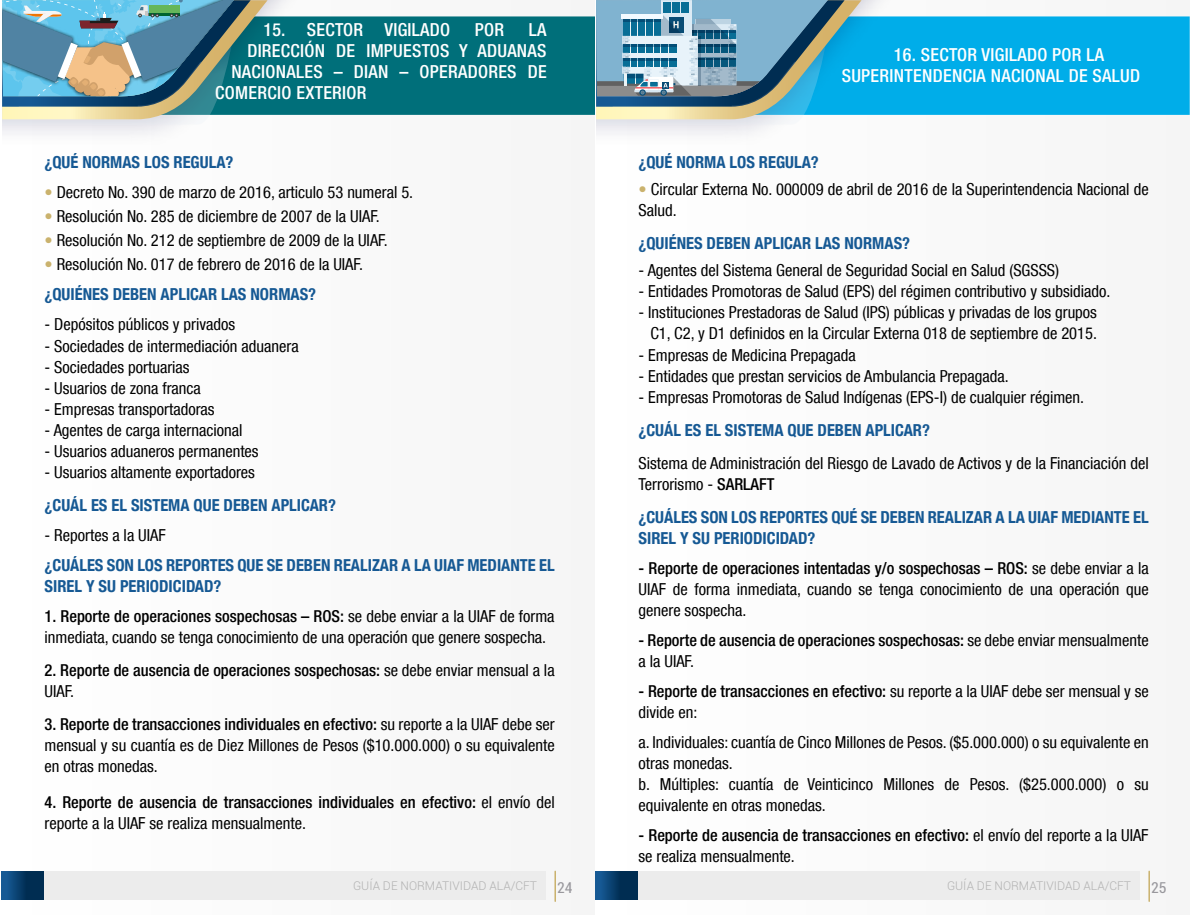
<style>
.page{position:relative;width:1191px;height:915px;background:#fff}
.page>*{position:absolute;margin:0;border:0;box-sizing:border-box;transform-origin:0 0}
.t1{font:500 condensed 18px/21px "Helvetica Neue LT Com";letter-spacing:.015em;color:#fff}
.t2{font:condensed 16.5px/21px "Helvetica Neue LT Com";color:#000}
.t3{font:700 condensed 16.5px/21px "Helvetica Neue LT Com";color:#165994}
.t4{font:500 condensed 16.5px/21px "Helvetica Neue LT Com";color:#000}
.t5{font:condensed 15px "Roboto";color:#99989d}
.t6{font:300 12px "Roboto";color:#b1b1b1}
.s1{color:#cab26d}
.s2{font-weight:700;color:#165994}
.s3{font-weight:500}
.s4{font-weight:400}
</style>
<div class="page">
<div style="left:2px;top:0;width:594px;height:914px;background:#fafafa"></div>
<div style="left:318px;top:16px;width:277px;height:99px;background:#006f7a"></div>
<img style="left:2px;top:0;width:316px;height:131px">
<svg style="left:2px;top:0;width:265px;height:125px;background:#6f9ca3"></svg>
<div style="left:2px;top:871px;width:544px;height:28px;background:#ececec"></div>
<svg style="left:2px;top:871px;width:41px;height:28px"></svg>
<hr style="left:554px;top:871px;width:2px;height:29px;background:#cab26d">
<div style="left:595px;top:0;width:594px;height:914px;background:#fafafa"></div>
<div style="left:911px;top:16px;width:278px;height:99px;background:#00ade9"></div>
<img style="left:596px;top:0;width:315px;height:131px">
<svg style="left:596px;top:0;width:265px;height:125px;background:#75a7ba"></svg>
<div style="left:595px;top:871px;width:545px;height:28px;background:#ececec"></div>
<svg style="left:595px;top:871px;width:42px;height:28px"></svg>
<hr style="left:1148px;top:871px;width:2px;height:29px;background:#cab26d">
<p class="t1" style="left:263px;top:19px;width:188px">15. SECTOR VIGILADO</p>
<p class="t1" style="left:475px;top:19px;width:31px">POR</p>
<p class="t1" style="left:529px;top:19px;width:19px">LA</p>
<p class="t1" style="left:247px;top:40px;width:301px">DIRECCIÓN DE IMPUESTOS Y ADUANAS</p>
<p class="t1" style="left:231px;top:61px;width:317px">NACIONALES – DIAN – OPERADORES DE</p>
<p class="t1" style="left:215px;top:82px;width:153px">COMERCIO EXTERIOR</p>
<p class="t3" style="left:45px;top:152px;width:190px">¿QUÉ NORMAS LOS REGULA?</p>
<p class="t2" style="left:45px;top:182px;width:370px"><span class="s1">•</span> Decreto No. 390 de marzo de 2016, articulo 53 numeral 5.</p>
<p class="t2" style="left:45px;top:206px;width:337px"><span class="s1">•</span> Resolución No. 285 de diciembre de 2007 de la UIAF.</p>
<p class="t2" style="left:45px;top:230px;width:345px"><span class="s1">•</span> Resolución No. 212 de septiembre de 2009 de la UIAF.</p>
<p class="t2" style="left:45px;top:249px;width:320px;line-height:30px"><span class="s1">•</span> Resolución No. 017 de febrero de 2016 de la UIAF. <span class="s2">¿QUIÉNES DEBEN APLICAR LAS NORMAS?</span></p>
<p class="t2" style="left:45px;top:314px;width:192px">- Depósitos públicos y privados</p>
<p class="t2" style="left:45px;top:335px;width:256px">- Sociedades de intermediación aduanera</p>
<p class="t2" style="left:45px;top:356px;width:147px">- Sociedades portuarias</p>
<p class="t2" style="left:45px;top:377px;width:158px">- Usuarios de zona franca</p>
<p class="t2" style="left:45px;top:398px;width:172px">- Empresas transportadoras</p>
<p class="t2" style="left:45px;top:419px;width:199px">- Agentes de carga internacional</p>
<p class="t2" style="left:45px;top:440px;width:216px">- Usuarios aduaneros permanentes</p>
<p class="t2" style="left:45px;top:461px;width:212px">- Usuarios altamente exportadores</p>
<p class="t3" style="left:45px;top:494px;width:293px">¿CUÁL ES EL SISTEMA QUE DEBEN APLICAR?</p>
<p class="t2" style="left:45px;top:524px;width:123px">- Reportes a la UIAF</p>
<p class="t3" style="left:45px;top:554px;width:511px">¿CUÁLES SON LOS REPORTES QUE SE DEBEN REALIZAR A LA UIAF MEDIANTE EL<br>SIREL Y SU PERIODICIDAD?</p>
<p class="t2" style="left:45px;top:605px;width:511px"><span class="s3">1. Reporte de operaciones sospechosas – ROS:</span> se debe enviar a la UIAF de forma inmediata, cuando se tenga conocimiento de una operación que genere sospecha.</p>
<p class="t4" style="left:45px;top:659px;width:511px">2. Reporte de ausencia de operaciones sospechosas: <span class="s4">se debe enviar mensual a la<br>UIAF.</span></p>
<p class="t2" style="left:45px;top:713px;width:512px;text-align:justify"><span class="s3">3. Reporte de transacciones individuales en efectivo:</span> su reporte a la UIAF debe ser mensual y su cuantía es de Diez Millones de Pesos ($10.000.000) o su equivalente en otras monedas.</p>
<p class="t4" style="left:45px;top:791px;width:512px">4. Reporte de ausencia de transacciones individuales en efectivo: <span class="s4">el envío del reporte a la UIAF se realiza mensualmente.</span></p>
<p class="t6" style="left:353px;top:876px;width:185px">GUÍA DE NORMATIVIDAD ALA/CFT</p>
<p class="t5" style="left:557px;top:877px;width:17px">24</p>
<p class="t1" style="left:841px;top:44px;width:300px;text-indent:52px">16. SECTOR VIGILADO POR LA<br>SUPERINTENDENCIA NACIONAL DE SALUD</p>
<p class="t3" style="left:638px;top:152px;width:182px">¿QUÉ NORMA LOS REGULA?</p>
<p class="t2" style="left:638px;top:179px;width:511px"><span class="s1">•</span> Circular Externa No. 000009 de abril de 2016 de la Superintendencia Nacional de<br>Salud.</p>
<p class="t3" style="left:638px;top:233px;width:273px">¿QUIÉNES DEBEN APLICAR LAS NORMAS?</p>
<p class="t2" style="left:638px;top:260px;width:422px">- Agentes del Sistema General de Seguridad Social en Salud (SGSSS)</p>
<p class="t2" style="left:638px;top:281px;width:473px">- Entidades Promotoras de Salud (EPS) del régimen contributivo y subsidiado.</p>
<p class="t2" style="left:638px;top:302px;width:460px;text-align:right">- Instituciones Prestadoras de Salud (IPS) públicas y privadas de los grupos<br>C1, C2, y D1 definidos en la Circular Externa 018 de septiembre de 2015.</p>
<p class="t2" style="left:638px;top:344px;width:219px">- Empresas de Medicina Prepagada</p>
<p class="t2" style="left:638px;top:365px;width:372px">- Entidades que prestan servicios de Ambulancia Prepagada.</p>
<p class="t2" style="left:638px;top:386px;width:447px">- Empresas Promotoras de Salud Indígenas (EPS-I) de cualquier régimen.</p>
<p class="t3" style="left:638px;top:419px;width:293px">¿CUÁL ES EL SISTEMA QUE DEBEN APLICAR?</p>
<p class="t2" style="left:638px;top:452px;width:512px">Sistema de Administración del Riesgo de Lavado de Activos y de la Financiación del<br>Terrorismo - <span class="s3">SARLAFT</span></p>
<p class="t3" style="left:638px;top:506px;width:511px">¿CUÁLES SON LOS REPORTES QUÉ SE DEBEN REALIZAR A LA UIAF MEDIANTE EL<br>SIREL Y SU PERIODICIDAD?</p>
<p class="t2" style="left:638px;top:557px;width:512px;text-align:justify"><span class="s3">- Reporte de operaciones intentadas y/o sospechosas – ROS:</span> se debe enviar a la UIAF de forma inmediata, cuando se tenga conocimiento de una operación que genere sospecha.</p>
<p class="t4" style="left:638px;top:629px;width:511px">- Reporte de ausencia de operaciones sospechosas: <span class="s4">se debe enviar mensualmente a la UIAF.</span></p>
<p class="t2" style="left:638px;top:680px;width:512px"><span class="s3">- Reporte de transacciones en efectivo:</span> su reporte a la UIAF debe ser mensual y se divide en:</p>
<p class="t2" style="left:638px;top:731px;width:512px">a. Individuales: cuantía de Cinco Millones de Pesos. ($5.000.000) o su equivalente en otras monedas.<br>b. Múltiples: cuantía de Veinticinco Millones de Pesos. ($25.000.000) o su equivalente en otras monedas.</p>
<p class="t2" style="left:638px;top:824px;width:511px"><span class="s3">- Reporte de ausencia de transacciones en efectivo:</span> el envío del reporte a la UIAF se realiza mensualmente.</p>
<p class="t6" style="left:947px;top:876px;width:185px">GUÍA DE NORMATIVIDAD ALA/CFT</p>
<p class="t5" style="left:1151px;top:877px;width:17px">25</p>
</div>
